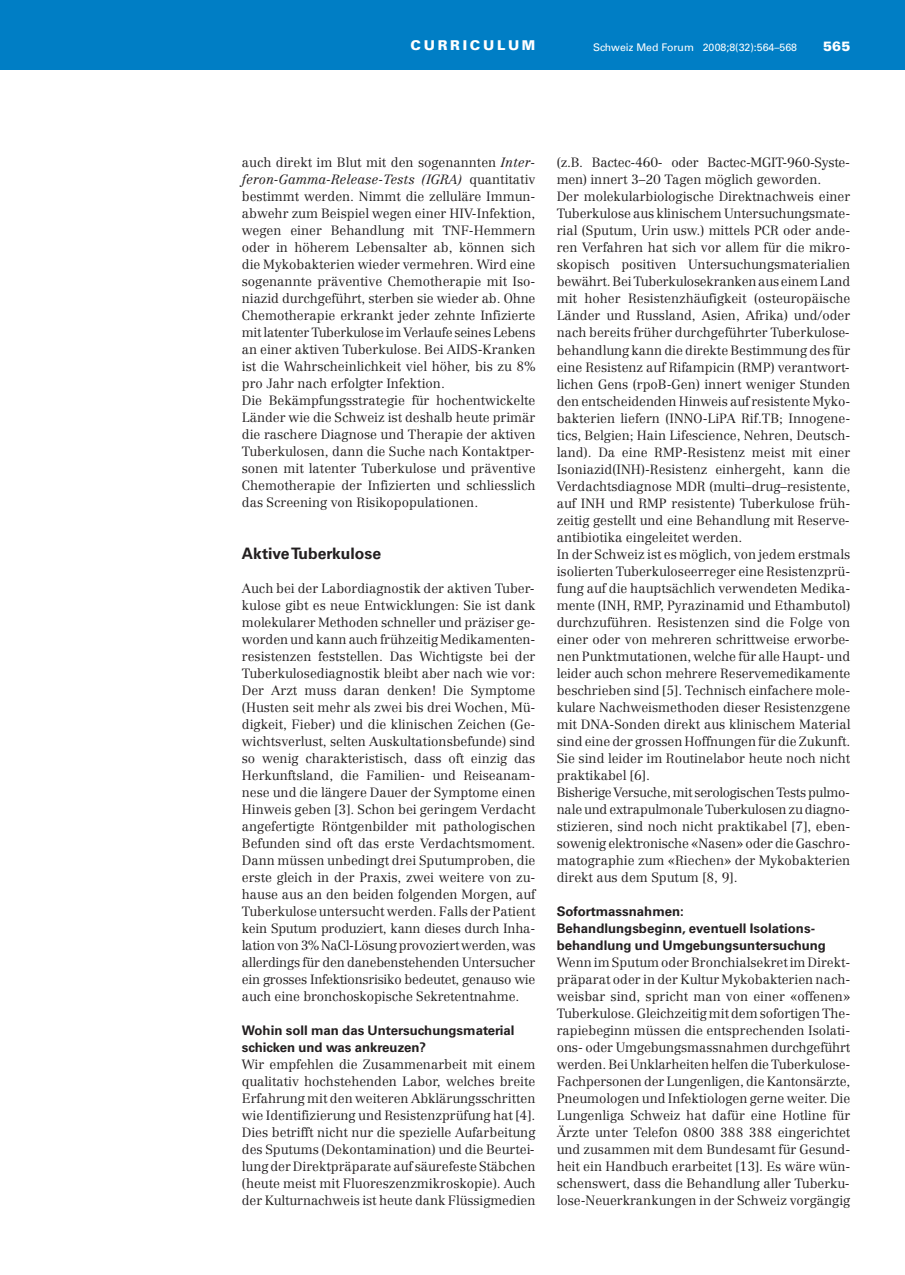
<style>
.page{position:relative;width:905px;height:1275px;background:#fff}
.page>*{position:absolute;margin:0;border:0;box-sizing:border-box;transform-origin:0 0}
.t1{font:700 15.75px "Univers LT Std";color:#231f20}
.t2{font:900 13.5px "Univers LT Std";letter-spacing:.2em;color:#fff}
.t3{font:300 13.2px/17px "Centennial";color:#231f20;text-align:justify}
.t4{font:700 13.2px/17px "Univers LT Std";color:#231f20}
.t5{font:10.5px "Univers LT Std";color:#fff}
.s1{font-style:italic}
</style>
<div class="page">
<div style="left:0;top:0;width:904px;height:69px;background:#007ec5"></div>
<p class="t2" style="left:410px;top:37px;width:126px">CURRICULUM</p>
<p class="t5" style="left:593px;top:41px;width:205px">Schweiz Med Forum 2008;8(32):564–568</p>
<p class="t2" style="left:823px;top:39px;width:29px">565</p>
<p class="t3" style="left:242px;top:155px;width:295px;text-align:left">auch direkt im Blut mit den sogenannten <span class="s1">Inter - fer on-Gamma-Release-Tests (IGRA)</span> quantitativ bestimmt werden. Nimmt die zelluläre Immun&shy;abwehr zum Beispiel wegen einer HIV-Infektion, wegen einer Behandlung mit TNF-Hemmern oder in höherem Lebensalter ab, können sich die Mykobakterien wieder vermehren. Wird eine sogenannte präventive Chemotherapie mit Iso&shy;nia zid durchgeführt, sterben sie wieder ab. Ohne Chemotherapie erkrankt jeder zehnte Infizierte mit latenter Tuberkulose im Verlaufe seines Lebens an einer aktiven Tuberkulose. Bei AIDS-Kranken ist die Wahrscheinlichkeit viel höher, bis zu 8% pro Jahr nach erfolgter Infektion.<br>Die Bekämpfungsstrategie für hochentwickelte Länder wie die Schweiz ist deshalb heute primär die raschere Diagnose und Therapie der aktiven Tuberkulosen, dann die Suche nach Kontaktper&shy;sonen mit latenter Tuberkulose und präventive Chemotherapie der Infizierten und schliesslich das Screening von Risikopopulationen.</p>
<p class="t1" style="left:242px;top:547px;width:141px">Aktive Tuberkulose</p>
<p class="t3" style="left:242px;top:581px;width:295px">Auch bei der Labordiagnostik der aktiven Tuber&shy;kulose gibt es neue Entwicklungen: Sie ist dank molekularer Methoden schneller und präziser ge&shy;worden und kann auch frühzeitig Medikamenten - resistenzen feststellen. Das Wichtigste bei der Tuberkulosediagnostik bleibt aber nach wie vor:<br>Der Arzt muss daran denken! Die Symptome (Husten seit mehr als zwei bis drei Wochen, Mü&shy;digkeit, Fieber) und die klinischen Zeichen (Ge&shy;wichtsverlust, selten Auskultationsbefunde) sind so wenig charakteristisch, dass oft einzig das Herkunftsland, die Familien- und Reiseanam - nese und die längere Dauer der Symptome einen Hinweis geben [3]. Schon bei geringem Verdacht angefertigte Röntgenbilder mit pathologischen Befunden sind oft das erste Verdachtsmoment.<br>Dann müssen unbedingt drei Sputumproben, die erste gleich in der Praxis, zwei weitere von zu&shy;hause aus an den beiden folgenden Morgen, auf Tuberkulose untersucht werden. Falls der Patient kein Sputum produziert, kann dieses durch Inha&shy;lation von 3% NaCl-Lösung provoziert werden, was allerdings für den danebenstehenden Untersucher ein grosses Infektionsrisiko bedeutet, genauso wie auch eine bronchoskopische Sekretentnahme.</p>
<p class="t4" style="left:242px;top:1023px;width:274px">Wohin soll man das Untersuchungsmaterial schicken und was ankreuzen?</p>
<p class="t3" style="left:242px;top:1057px;width:295px">Wir empfehlen die Zusammenarbeit mit einem qualitativ hochstehenden Labor, welches breite Erfahrung mit den weiteren Abklärungsschritten wie Identifizierung und Resistenzprüfung hat [4].<br>Dies betrifft nicht nur die spezielle Aufarbeitung des Sputums (Dekontamination) und die Beurtei&shy;lung der Direktpräparate auf säurefeste Stäbchen (heute meist mit Fluoreszenzmikroskopie). Auch der Kulturnachweis ist heute dank Flüssigmedien</p>
<p class="t3" style="left:556px;top:155px;width:295px;text-align:left">(z.B. Bactec-460- oder Bactec-MGIT-960-Syste - men) innert 3–20 Tagen möglich geworden.<br>Der molekularbiologische Direktnachweis einer Tuberkulose aus klinischem Untersuchungsmate - rial (Sputum, Urin usw.) mittels PCR oder ande&shy;ren Verfahren hat sich vor allem für die mikro&shy;skopisch positiven Untersuchungsmaterialien bewährt. Bei Tuberkulosekranken aus einem Land mit hoher Resistenzhäufigkeit (osteuropäische Länder und Russland, Asien, Afrika) und/oder nach bereits früher durchgeführter Tuberkulose&shy;behandlung kann die direkte Bestimmung des für eine Resistenz auf Rifampicin (RMP) verantwort&shy;lichen Gens (rpoB-Gen) innert weniger Stunden den entscheidenden Hinweis auf resistente Myko - bakterien liefern (INNO-LiPA Rif.TB; Innogene&shy;tics, Belgien; Hain Lifescience, Nehren, Deutsch&shy;land). Da eine RMP-Resistenz meist mit einer Isoniazid(INH)-Resistenz einhergeht, kann die Verdachtsdiagnose MDR (multi–drug–resistente, auf INH und RMP resistente) Tuberkulose früh&shy;zeitig gestellt und eine Behandlung mit Reserve&shy;antibiotika eingeleitet werden.<br>In der Schweiz ist es möglich, von jedem erstmals isolierten Tuberkuloseerreger eine Resistenzprü&shy;fung auf die hauptsächlich verwendeten Medika&shy;mente (INH, RMP, Pyrazinamid und Ethambutol) durchzuführen. Resistenzen sind die Folge von einer oder von mehreren schrittweise erworbe&shy;nen Punktmutationen, welche für alle Haupt- und leider auch schon mehrere Reservemedikamente beschrieben sind [5]. Technisch einfachere mole&shy;kulare Nachweismethoden dieser Resistenzgene mit DNA-Sonden direkt aus klinischem Material sind eine der grossen Hoffnungen für die Zukunft.<br>Sie sind leider im Routinelabor heute noch nicht praktikabel [6].<br>Bisherige Versuche, mit serologischen Tests pulmo - nale und extrapulmonale Tuberkulosen zu dia gno&shy;stizieren, sind noch nicht praktikabel [7], eben&shy;sowenig elektronische «Nasen» oder die Gaschro&shy;matographie zum «Riechen» der Mykobakterien direkt aus dem Sputum [8, 9].</p>
<p class="t4" style="left:556px;top:903px;width:271px">Sofortmassnahmen:<br>Behandlungsbeginn, eventuell Isolations&shy;behandlung und Umgebungsuntersuchung</p>
<p class="t3" style="left:556px;top:955px;width:295px">Wenn im Sputum oder Bronchialsekret im Direkt - präparat oder in der Kultur Mykobakterien nach&shy;weisbar sind, spricht man von einer «offenen» Tuberkulose. Gleichzeitig mit dem sofortigen The&shy;rapiebeginn müssen die entsprechenden Isolati&shy;ons- oder Umgebungsmassnahmen durchgeführt werden. Bei Unklarheiten helfen die Tuberkulose-Fachpersonen der Lungenligen, die Kantonsärzte, Pneumologen und Infektiologen gerne weiter. Die Lungenliga Schweiz hat dafür eine Hotline für Ärzte unter Telefon 0800 388 388 eingerichtet und zusammen mit dem Bundesamt für Gesund&shy;heit ein Handbuch erarbeitet [13]. Es wäre wün&shy;schenswert, dass die Behandlung aller Tuberku&shy;lose-Neuerkrankungen in der Schweiz vorgängig</p>
</div>
